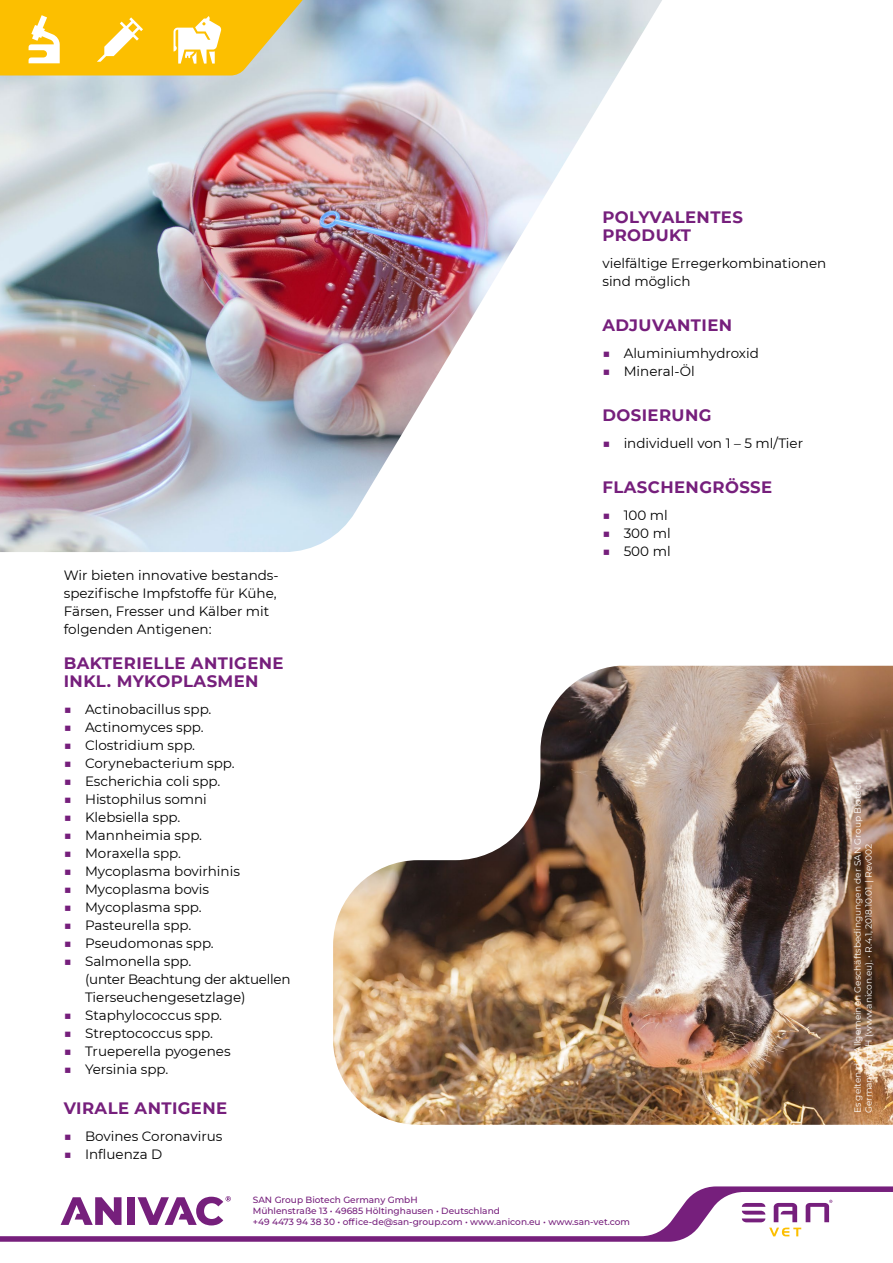
<style>
.page{position:relative;width:893px;height:1263px;background:#fff}
.page>*{position:absolute;margin:0;border:0;box-sizing:border-box;transform-origin:0 0}
.t1{font:700 16.5px/18px "Montserrat";letter-spacing:.025em;color:#761f7c}
.t2{font:13.5px/18px "Montserrat";color:#000}
.t3{font:500 9px/10.8px "Montserrat";color:#761f7c}
.t4{font:9px/10.8px "Montserrat";color:#fff}
.s1{color:#761f7c}
</style>
<div class="page">
<img style="left:333px;top:666px;width:560px;height:459px">
<img style="left:0;top:0;width:662px;height:552px">
<svg style="left:0;top:1186px;width:893px;height:56px"></svg>
<svg style="left:742px;top:1200px;width:90px;height:36px"></svg>
<div style="left:127px;top:1197px;width:8px;height:28px;background:#761f7c"></div>
<svg style="left:61px;top:1197px;width:61px;height:28px"></svg>
<svg style="left:138px;top:1196px;width:93px;height:29px"></svg>
<svg style="left:0;top:0;width:315px;height:75px;background:#f4c838"></svg>
<p class="t1" style="left:602px;top:207px;width:142px">POLYVALENTES<br>PRODUKT</p>
<p class="t2" style="left:602px;top:253px;width:225px">vielfältige Erregerkombinationen sind möglich</p>
<p class="t1" style="left:602px;top:315px;width:131px">ADJUVANTIEN</p>
<p class="t2" style="left:602px;top:343px;width:158px"><span class="s1">■</span> Aluminiumhydroxid</p>
<p class="t2" style="left:602px;top:361px;width:94px"><span class="s1">■</span> Mineral-Öl</p>
<p class="t1" style="left:602px;top:405px;width:111px">DOSIERUNG</p>
<p class="t2" style="left:602px;top:433px;width:202px"><span class="s1">■</span> individuell von 1 – 5 ml/Tier</p>
<p class="t1" style="left:602px;top:477px;width:171px">FLASCHENGRÖSSE</p>
<p class="t2" style="left:602px;top:505px;width:67px"><span class="s1">■</span> 100 ml</p>
<p class="t2" style="left:602px;top:523px;width:70px"><span class="s1">■</span> 300 ml</p>
<p class="t2" style="left:602px;top:541px;width:70px"><span class="s1">■</span> 500 ml</p>
<p class="t2" style="left:64px;top:566px;width:216px">Wir bieten innovative bestands&shy;spezifische Impfstoffe für Kühe,<br>Färsen, Fresser und Kälber mit folgenden Antigenen:</p>
<p class="t1" style="left:64px;top:654px;width:221px">BAKTERIELLE ANTIGENE<br>INKL. MYKOPLASMEN</p>
<p class="t2" style="left:64px;top:700px;width:149px"><span class="s1">■</span> Actinobacillus spp.</p>
<p class="t2" style="left:64px;top:718px;width:141px"><span class="s1">■</span> Actinomyces spp.</p>
<p class="t2" style="left:64px;top:736px;width:133px"><span class="s1">■</span> Clostridium spp.</p>
<p class="t2" style="left:64px;top:754px;width:172px"><span class="s1">■</span> Corynebacterium spp.</p>
<p class="t2" style="left:64px;top:772px;width:158px"><span class="s1">■</span> Escherichia coli spp.</p>
<p class="t2" style="left:64px;top:790px;width:145px"><span class="s1">■</span> Histophilus somni</p>
<p class="t2" style="left:64px;top:808px;width:118px"><span class="s1">■</span> Klebsiella spp.</p>
<p class="t2" style="left:64px;top:826px;width:140px"><span class="s1">■</span> Mannheimia spp.</p>
<p class="t2" style="left:64px;top:844px;width:119px"><span class="s1">■</span> Moraxella spp.</p>
<p class="t2" style="left:64px;top:862px;width:178px"><span class="s1">■</span> Mycoplasma bovirhinis</p>
<p class="t2" style="left:64px;top:880px;width:147px"><span class="s1">■</span> Mycoplasma bovis</p>
<p class="t2" style="left:64px;top:898px;width:139px"><span class="s1">■</span> Mycoplasma spp.</p>
<p class="t2" style="left:64px;top:916px;width:129px"><span class="s1">■</span> Pasteurella spp.</p>
<p class="t2" style="left:64px;top:934px;width:152px"><span class="s1">■</span> Pseudomonas spp.</p>
<p class="t2" style="left:85px;top:952px;width:207px;text-indent:-21px"><span class="s1">■</span> Salmonella spp.<br>(unter Beachtung der aktuellen<br>Tierseuchengesetzlage)</p>
<p class="t2" style="left:64px;top:1006px;width:160px"><span class="s1">■</span> Staphylococcus spp.</p>
<p class="t2" style="left:64px;top:1024px;width:151px"><span class="s1">■</span> Streptococcus spp.</p>
<p class="t2" style="left:64px;top:1042px;width:168px"><span class="s1">■</span> Trueperella pyogenes</p>
<p class="t2" style="left:64px;top:1060px;width:106px"><span class="s1">■</span> Yersinia spp.</p>
<p class="t1" style="left:64px;top:1098px;width:165px">VIRALE ANTIGENE</p>
<p class="t2" style="left:64px;top:1127px;width:160px"><span class="s1">■</span> Bovines Coronavirus</p>
<p class="t2" style="left:64px;top:1145px;width:100px"><span class="s1">■</span> Influenza D</p>
<p class="t3" style="left:253px;top:1194px;width:379px">SAN Group Biotech Germany GmbH<br>Mühlenstraße 13 • 49685 Höltinghausen • Deutschland<br>+49 4473 94 38 30 • office-de@san-group.com • www.anicon.eu • www.san-vet.com</p>
<p class="t4" style="left:852px;top:1113px;width:336px;rotate:-90deg">Es gelten die Allgemeinen Geschäftsbedingungen der SAN Group Biotech<br>Germany GmbH (www.anicon.eu). • R.4.1, 2018.10.01. | Rev002</p>
</div>
